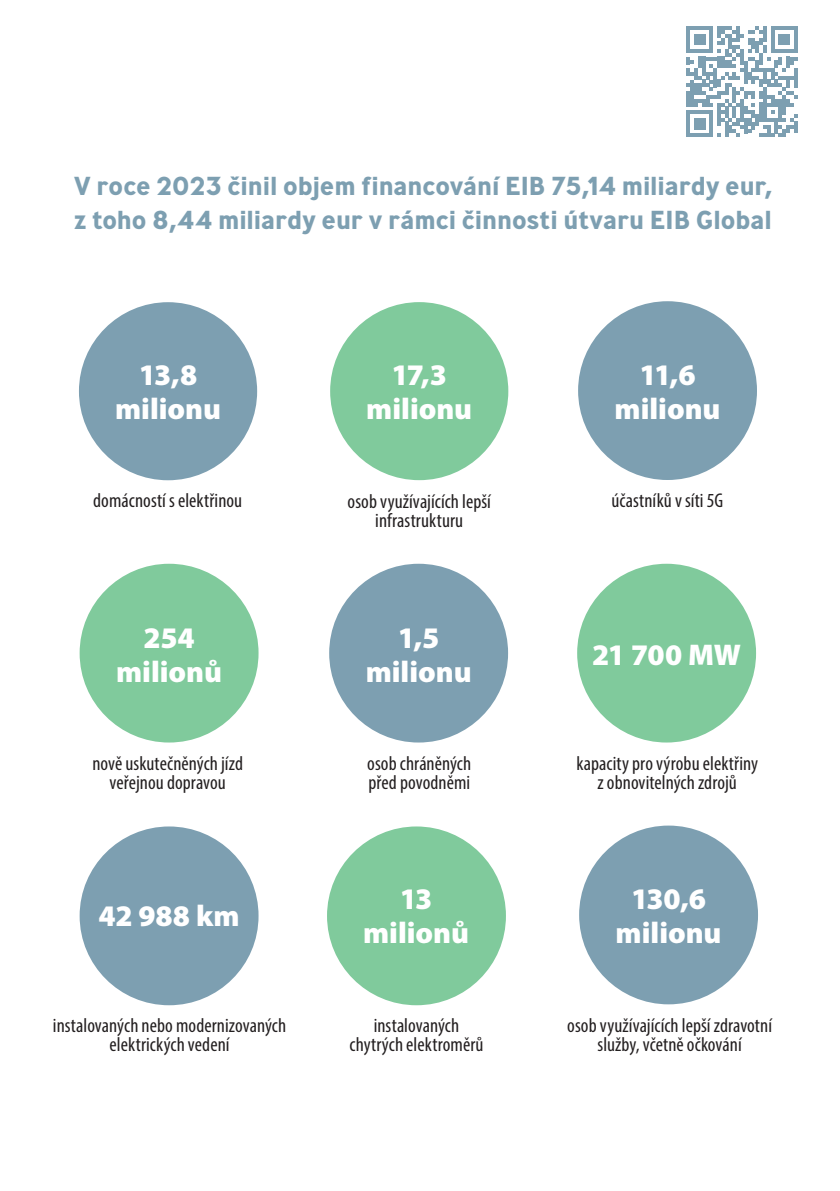
<style>
.page{position:relative;width:840px;height:1191px;background:#fff}
.page>*{position:absolute;margin:0;border:0;box-sizing:border-box;transform-origin:0 0}
.Texte_Blanc_Bulle{font:900 30px/34px "Myriad Pro";color:#fff;text-align:center}
.Accroche{font:700 26px/34px "Ministry";letter-spacing:-.005em;color:#7d9fb1}
.texte_sous_bubble{font:condensed 20px/19px "Myriad Pro";letter-spacing:.005em;color:#231f20;text-align:center}
</style>
<div class="page">
<div style="left:79px;top:302px;width:178px;height:178px;background:#7d9fb1;border-radius:50%"></div>
<div style="left:80px;top:564px;width:178px;height:178px;background:#80ca9c;border-radius:50%"></div>
<div style="left:578px;top:825px;width:179px;height:179px;background:#7d9fb1;border-radius:50%"></div>
<div style="left:577px;top:564px;width:178px;height:178px;background:#80ca9c;border-radius:50%"></div>
<div style="left:327px;top:826px;width:178px;height:179px;background:#80ca9c;border-radius:50%"></div>
<div style="left:330px;top:302px;width:178px;height:178px;background:#80ca9c;border-radius:50%"></div>
<div style="left:329px;top:564px;width:179px;height:178px;background:#7d9fb1;border-radius:50%"></div>
<div style="left:80px;top:826px;width:178px;height:179px;background:#7d9fb1;border-radius:50%"></div>
<div style="left:577px;top:301px;width:179px;height:179px;background:#7d9fb1;border-radius:50%"></div>
<svg style="left:686px;top:26px;width:111px;height:111px"></svg>
<svg style="left:793px;top:122px;width:4px;height:11px"></svg>
<p class="Accroche" style="left:74px;top:169px;width:699px">V roce 2023 činil objem financování EIB 75,14 miliardy eur, z toho 8,44 miliardy eur v rámci činnosti útvaru EIB Global</p>
<p class="Texte_Blanc_Bulle" style="left:115px;top:356px;width:107px">13,8 milionu</p>
<p class="Texte_Blanc_Bulle" style="left:614px;top:356px;width:107px">11,6 milionu</p>
<p class="Texte_Blanc_Bulle" style="left:366px;top:356px;width:107px">17,3 milionu</p>
<p class="texte_sous_bubble" style="left:93px;top:491px;width:150px">domácností s elektřinou</p>
<p class="texte_sous_bubble" style="left:347px;top:491px;width:145px">osob využívajících lepší infrastrukturu</p>
<p class="texte_sous_bubble" style="left:611px;top:491px;width:113px">účastníků v síti 5G</p>
<p class="Texte_Blanc_Bulle" style="left:116px;top:619px;width:107px">254 milionů</p>
<p class="Texte_Blanc_Bulle" style="left:365px;top:619px;width:107px">1,5 milionu</p>
<p class="Texte_Blanc_Bulle" style="left:591px;top:636px;width:150px">21 700 MW</p>
<p class="texte_sous_bubble" style="left:92px;top:753px;width:152px">nově uskutečněných jízd veřejnou dopravou</p>
<p class="texte_sous_bubble" style="left:367px;top:753px;width:105px;text-align:left">osob chráněných před povodněmi</p>
<p class="texte_sous_bubble" style="left:576px;top:753px;width:183px">kapacity pro výrobu elektřiny z obnovitelných zdrojů</p>
<p class="Texte_Blanc_Bulle" style="left:98px;top:897px;width:143px">42 988 km</p>
<p class="Texte_Blanc_Bulle" style="left:363px;top:880px;width:107px">13 milionů</p>
<p class="Texte_Blanc_Bulle" style="left:615px;top:880px;width:107px">130,6 milionu</p>
<p class="texte_sous_bubble" style="left:53px;top:1015px;width:234px">instalovaných nebo modernizovaných elektrických vedení</p>
<p class="texte_sous_bubble" style="left:349px;top:1015px;width:135px">instalovaných chytrých elektroměrů</p>
<p class="texte_sous_bubble" style="left:567px;top:1015px;width:206px">osob využívajících lepší zdravotní služby, včetně očkování</p>
</div>
